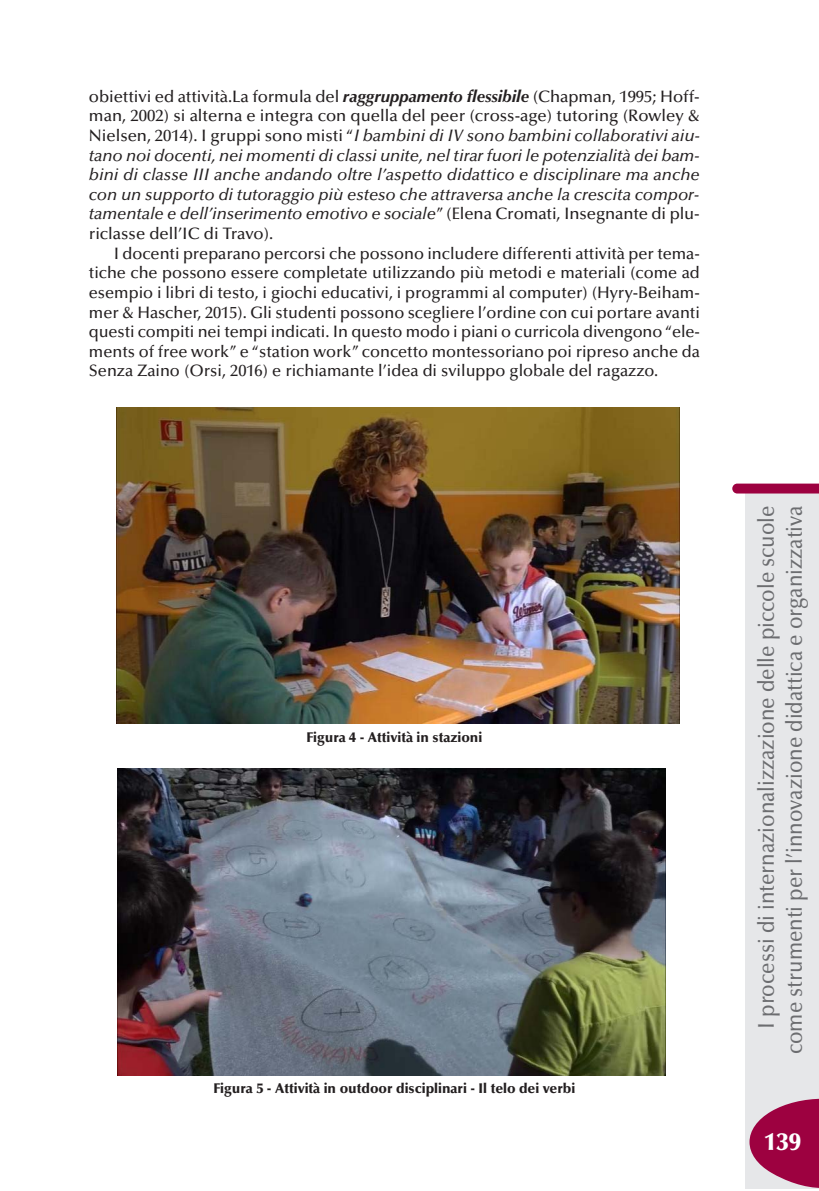
<style>
.page{position:relative;width:819px;height:1191px;background:#fff}
.page>*{position:absolute;margin:0;border:0;box-sizing:border-box;transform-origin:0 0}
.t1{font:900 24.5px "Optima";color:#fff}
.t2{font:500 22.75px/28px "Optima";color:#6c6d70;text-align:right;scale:.9 1}
.t3{font:italic 500 16.62px/19.6px "Optima";letter-spacing:-.005em;color:#231f20;text-align:justify}
.t4{font:500 16.62px/19.6px "Optima";color:#231f20;text-align:justify}
.t5{font:900 14px "Optima";color:#231f20}
.s1{font-style:normal}
.s2{font-weight:700}
</style>
<div class="page">
<img style="left:116px;top:407px;width:563px;height:316px">
<img style="left:117px;top:768px;width:548px;height:307px">
<div style="left:745px;top:491px;width:74px;height:697px;background:#e6e7e9"></div>
<svg style="left:732px;top:483px;width:87px;height:10px"></svg>
<svg style="left:749px;top:1098px;width:70px;height:90px"></svg>
<p class="t3" style="left:89px;top:88px;width:612px"><span class="s1">obiettivi ed attività.La formula del</span> <span class="s2">raggruppamento flessibile</span> <span class="s1">(Chapman, 1995; Hoff&shy;man, 2002) si alterna e integra con quella del peer (cross-age) tutoring (Rowley &amp; Nielsen, 2014). I gruppi sono misti “</span>I bambini di IV sono bambini collaborativi aiu&shy;tano noi docenti, nei momenti di classi unite, nel tirar fuori le potenzialità dei bam&shy;bini di classe III anche andando oltre l’aspetto didattico e disciplinare ma anche con un supporto di tutoraggio più esteso che attraversa anche la crescita compor&shy;tamentale e dell’inserimento emotivo e sociale<span class="s1">” (Elena Cromati, Insegnante di plu&shy;riclasse dell’IC di Travo).</span></p>
<p class="t4" style="left:89px;top:245px;width:612px;text-indent:25px">I docenti preparano percorsi che possono includere differenti attività per tema&shy;tiche che possono essere completate utilizzando più metodi e materiali (come ad esempio i libri di testo, i giochi educativi, i programmi al computer) (Hyry-Beiham&shy;mer &amp; Hascher, 2015). Gli studenti possono scegliere l’ordine con cui portare avanti questi compiti nei tempi indicati. In questo modo i piani o curricola divengono “ele&shy;ments of free work” e “station work” concetto montessoriano poi ripreso anche da Senza Zaino (Orsi, 2016) e richiamante l’idea di sviluppo globale del ragazzo.</p>
<p class="t5" style="left:306px;top:732px;width:177px">Figura 4 - Attività in stazioni</p>
<p class="t5" style="left:213px;top:1083px;width:363px">Figura 5 - Attività in outdoor disciplinari - Il telo dei verbi</p>
<h2 class="t2" style="left:754px;top:1054px;width:611px;rotate:-90deg">I processi di internazionalizzazione delle piccole scuole come strumenti per l’innovazione didattica e organizzativa</h2>
<h1 class="t1" style="left:764px;top:1131px;width:38px">139</h1>
</div>
